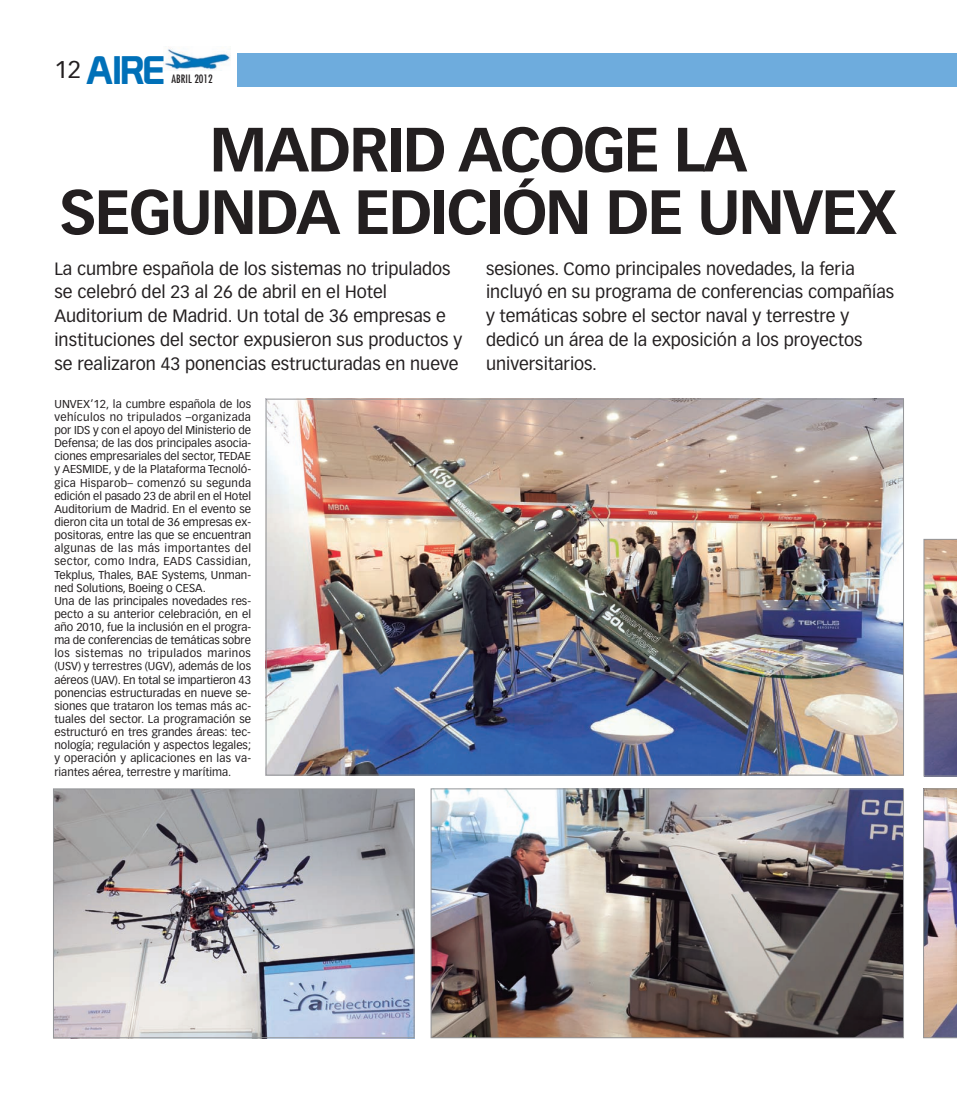
<style>
.page{position:relative;width:957px;height:1099px;background:#fff}
.page>*{position:absolute;margin:0;border:0;box-sizing:border-box;transform-origin:0 0}
.t1{font:700 61.25px/62.5px "Vectora LH";letter-spacing:-.035em;color:#231f20;text-align:center}
.t2{font:38.88px "Prototype";color:#0070b8}
.t3{font:17.5px/23.8px "Vectora LH";color:#231f20}
.t4{font:11.25px/13.1px "Vectora LH";color:#231f20}
.t5{font:condensed 11.25px "Futura";color:#231f20}
</style>
<div class="page">
<div style="left:237px;top:53px;width:720px;height:33px;background:#6eacdd"></div>
<img style="left:164px;top:47px;width:66px;height:24px">
<img style="left:268px;top:401px;width:634px;height:372px">
<img style="left:923px;top:788px;width:34px;height:250px">
<img style="left:55px;top:789px;width:360px;height:249px">
<div style="left:53px;top:788px;width:361px;height:250px;border:1px solid #939598"></div>
<svg style="left:923px;top:539px;width:34px;height:237px;background:#a89390"></svg>
<img style="left:433px;top:790px;width:469px;height:246px">
<div style="left:431px;top:788px;width:473px;height:250px;border:1px solid #939598"></div>
<h2 class="t2" style="left:54px;top:56px;width:112px"><sup>12</sup> AIRE</h2>
<p class="t5" style="left:172px;top:74px;width:43px">ABRIL 2012</p>
<h1 class="t1" style="left:59px;top:122px;width:839px">MADRID ACOGE LA<br>SEGUNDA EDICIÓN DE UNVEX</h1>
<p class="t3" style="left:54px;top:257px;width:409px">La cumbre española de los sistemas no tripulados se celebró del 23 al 26 de abril en el Hotel Auditorium de Madrid. Un total de 36 empresas e instituciones del sector expusieron sus productos y se realizaron 43 ponencias estructuradas en nueve</p>
<h3 class="t3" style="left:486px;top:257px;width:410px">sesiones. Como principales novedades, la feria incluyó en su programa de conferencias compañías y temáticas sobre el sector naval y terrestre y dedicó un área de la exposición a los proyectos universitarios.</h3>
<p class="t4" style="left:54px;top:398px;width:198px">UNVEX’12, la cumbre española de los vehículos no tripulados –organizada por IDS y con el apoyo del Ministerio de Defensa; de las dos principales asocia&shy;ciones empresariales del sector, TEDAE y AESMIDE, y de la Plataforma Tecnoló&shy;gica Hisparob– comenzó su segunda edición el pasado 23 de abril en el Hotel Auditorium de Madrid. En el evento se dieron cita un total de 36 empresas ex&shy;positoras, entre las que se encuentran algunas de las más importantes del sector, como Indra, EADS Cassidian, Tekplus, Thales, BAE Systems, Unman&shy;ned Solutions, Boeing o CESA.<br>Una de las principales novedades res&shy;pecto a su anterior celebración, en el año 2010, fue la inclusión en el progra&shy;ma de conferencias de temáticas sobre los sistemas no tripulados marinos (USV) y terrestres (UGV), además de los aéreos (UAV). En total se impartieron 43 ponencias estructuradas en nueve se&shy;siones que trataron los temas más ac&shy;tuales del sector. La programación se estructuró en tres grandes áreas: tec&shy;nología; regulación y aspectos legales; y operación y aplicaciones en las va&shy;riantes aérea, terrestre y marítima.</p>
</div>
